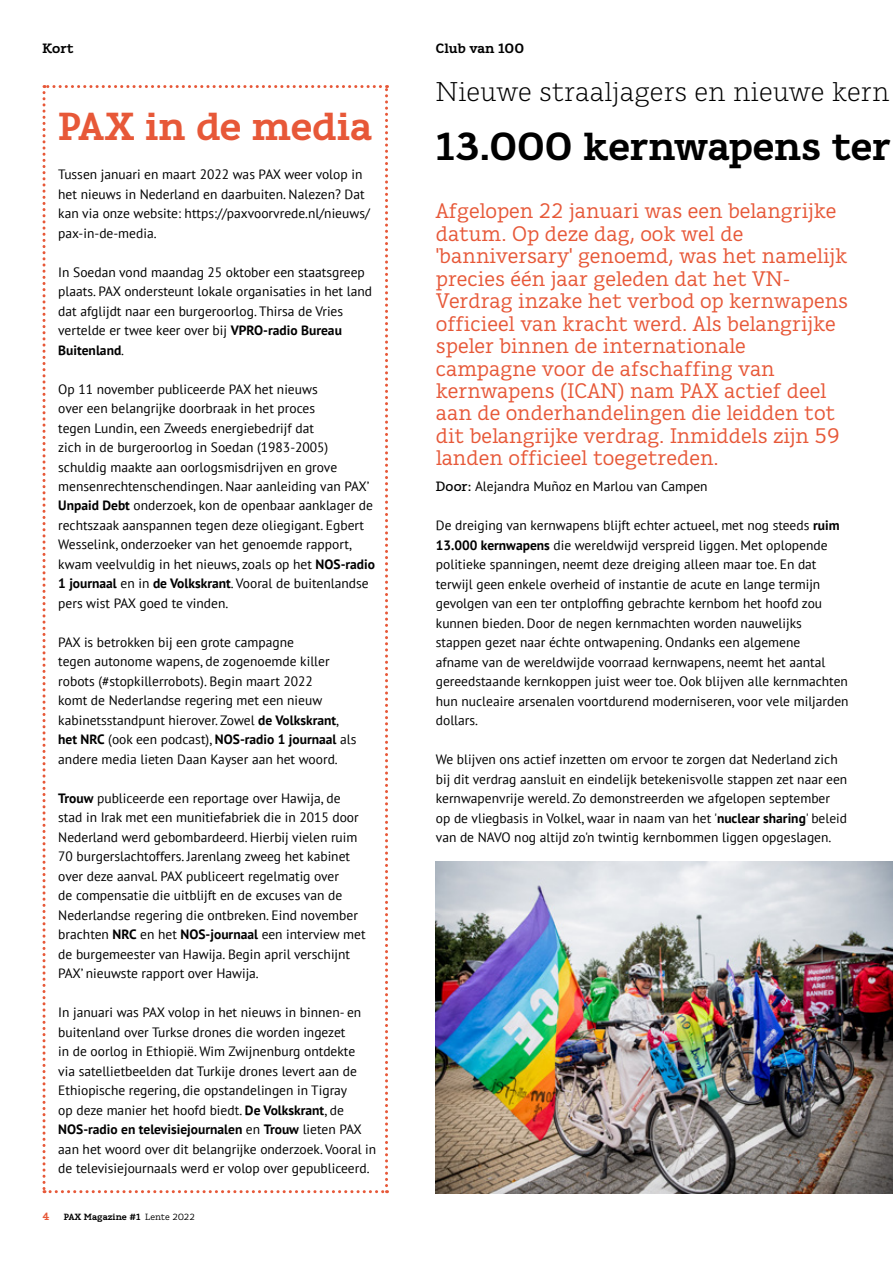
<style>
.page{position:relative;width:893px;height:1263px;background:#fff}
.page>*{position:absolute;margin:0;border:0;box-sizing:border-box;transform-origin:0 0}
.t1{font:700 39px "Karlo Serif";letter-spacing:-.01em;color:#000}
.t2{font:700 39px "Karlo Serif";letter-spacing:-.005em;color:#e75838}
.t3{font:300 27px "Karlo Serif";color:#000}
.t4{font:21px/22.5px "Karlo Serif";color:#e75838}
.t5{font:13.5px/19.5px "PT Sans";color:#000}
.t6{font:700 13.5px "Karlo Serif";color:#000}
.t7{font:700 10.5px "Karlo Serif";color:#e75838}
.t8{font:700 9px "Karlo Serif";color:#000}
.s1{font-weight:700}
.s2{font-weight:400}
.s3{font-family:"Karlo Serif";font-weight:500}
</style>
<div class="page">
<img style="left:436px;top:862px;width:457px;height:331px">
<svg style="left:43px;top:85px;width:345px;height:1108px"></svg>
<p class="t6" style="left:43px;top:40px;width:33px">Kort</p>
<p class="t6" style="left:436px;top:40px;width:90px">Club van 100</p>
<h1 class="t2" style="left:58px;top:102px;width:315px">PAX in de media</h1>
<p class="t5" style="left:58px;top:164px;width:313px">Tussen januari en maart 2022 was PAX weer volop in het nieuws in Nederland en daarbuiten. Nalezen? Dat kan via onze website: https://paxvoorvrede.nl/nieuws/ pax-in-de-media.</p>
<p class="t5" style="left:58px;top:262px;width:315px">In Soedan vond maandag 25 oktober een staatsgreep plaats. PAX ondersteunt lokale organisaties in het land dat afglijdt naar een burgeroorlog. Thirsa de Vries vertelde er twee keer over bij <span class="s1">VPRO-radio Bureau Buitenland</span>.</p>
<p class="t5" style="left:58px;top:379px;width:318px">Op 11 november publiceerde PAX het nieuws<br>over een belangrijke doorbraak in het proces<br>tegen Lundin, een Zweeds energiebedrijf dat<br>zich in de burgeroorlog in Soedan (1983-2005) schuldig maakte aan oorlogsmisdrijven en grove mensenrechtenschendingen. Naar aanleiding van PAX’ <span class="s1">Unpaid Debt</span> onderzoek, kon de openbaar aanklager de rechtszaak aanspannen tegen deze oliegigant. Egbert Wesselink, onderzoeker van het genoemde rapport, kwam veelvuldig in het nieuws, zoals op het <span class="s1">NOS-radio 1 journaal</span> en in <span class="s1">de Volkskrant</span>. Vooral de buitenlandse pers wist PAX goed te vinden.</p>
<p class="t5" style="left:58px;top:632px;width:300px">PAX is betrokken bij een grote campagne<br>tegen autonome wapens, de zogenoemde killer robots (#stopkillerrobots). Begin maart 2022<br>komt de Nederlandse regering met een nieuw kabinetsstandpunt hierover. Zowel <span class="s1">de Volkskrant</span>, <span class="s1">het NRC</span> (ook een podcast), <span class="s1">NOS-radio 1 journaal</span> als andere media lieten Daan Kayser aan het woord.</p>
<p class="t5" style="left:58px;top:788px;width:309px"><span class="s1">Trouw</span> publiceerde een reportage over Hawija, de stad in Irak met een munitiefabriek die in 2015 door Nederland werd gebombardeerd. Hierbij vielen ruim 70 burgerslachtoffers. Jarenlang zweeg het kabinet over deze aanval. PAX publiceert regelmatig over<br>de compensatie die uitblijft en de excuses van de Nederlandse regering die ontbreken. Eind november brachten <span class="s1">NRC</span> en het <span class="s1">NOS-journaal</span> een interview met de burgemeester van Hawija. Begin april verschijnt PAX’ nieuwste rapport over Hawija.</p>
<p class="t5" style="left:58px;top:1003px;width:319px">In januari was PAX volop in het nieuws in binnen- en buitenland over Turkse drones die worden ingezet<br>in de oorlog in Ethiopië. Wim Zwijnenburg ontdekte<br>via satellietbeelden dat Turkije drones levert aan de Ethiopische regering, die opstandelingen in Tigray<br>op deze manier het hoofd biedt. <span class="s1">De Volkskrant</span>, de <span class="s1">NOS-radio en televisiejournalen</span> en <span class="s1">Trouw</span> lieten PAX aan het woord over dit belangrijke onderzoek. Vooral in de televisiejournaals werd er volop over gepubliceerd.</p>
<p class="t7" style="left:43px;top:1210px;width:9px">4</p>
<p class="t8" style="left:64px;top:1212px;width:133px">PAX Magazine #1 <span class="s2">Lente 2022</span></p>
<h2 class="t3" style="left:436px;top:75px;width:455px">Nieuwe straaljagers en nieuwe kern</h2>
<h1 class="t1" style="left:436px;top:122px;width:456px">13.000 kernwapens ter</h1>
<p class="t4" style="left:436px;top:200px;width:414px">Afgelopen 22 januari was een belangrijke datum. Op deze dag, ook wel de 'banniversary' genoemd, was het namelijk precies één jaar geleden dat het VN-Verdrag inzake het verbod op kernwapens officieel van kracht werd. Als belangrijke speler binnen de internationale campagne voor de afschaffing van kernwapens (ICAN) nam PAX actief deel aan de onderhandelingen die leidden tot dit belangrijke verdrag. Inmiddels zijn 59 landen officieel toegetreden.</p>
<p class="t5" style="left:436px;top:476px;width:273px"><span class="s3">Door:</span> Alejandra Muñoz en Marlou van Campen</p>
<p class="t5" style="left:436px;top:515px;width:414px">De dreiging van kernwapens blijft echter actueel, met nog steeds <span class="s1">ruim 13.000 kernwapens</span> die wereldwijd verspreid liggen. Met oplopende politieke spanningen, neemt deze dreiging alleen maar toe. En dat terwijl geen enkele overheid of instantie de acute en lange termijn gevolgen van een ter ontploffing gebrachte kernbom het hoofd zou kunnen bieden. Door de negen kernmachten worden nauwelijks stappen gezet naar échte ontwapening. Ondanks een algemene<br>afname van de wereldwijde voorraad kernwapens, neemt het aantal gereedstaande kernkoppen juist weer toe. Ook blijven alle kernmachten hun nucleaire arsenalen voortdurend moderniseren, voor vele miljarden dollars.</p>
<p class="t5" style="left:436px;top:749px;width:413px">We blijven ons actief inzetten om ervoor te zorgen dat Nederland zich bij dit verdrag aansluit en eindelijk betekenisvolle stappen zet naar een kernwapenvrije wereld. Zo demonstreerden we afgelopen september op de vliegbasis in Volkel, waar in naam van het '<span class="s1">nuclear sharing</span>' beleid van de NAVO nog altijd zo'n twintig kernbommen liggen opgeslagen.</p>
</div>
